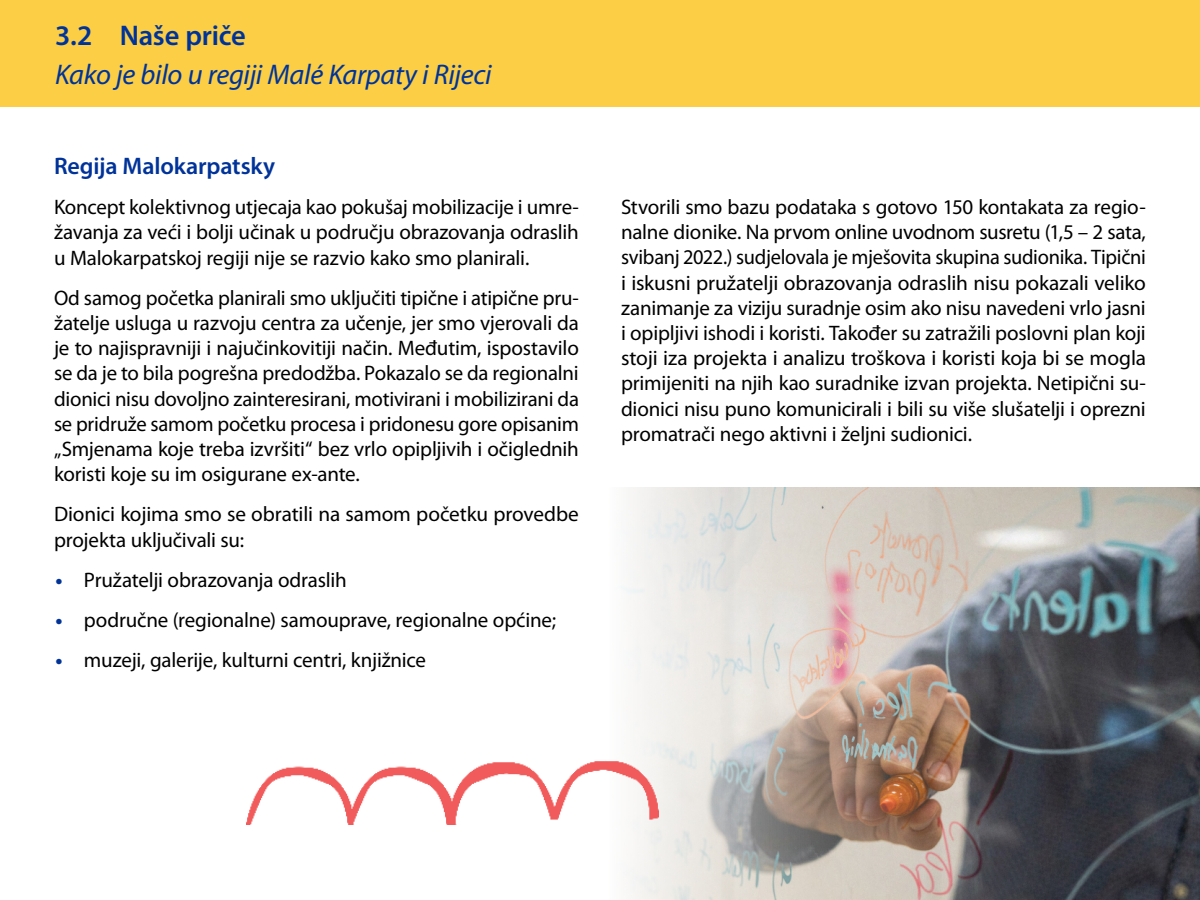
<style>
.page{position:relative;width:1200px;height:900px;background:#fff}
.page>*{position:absolute;margin:0;border:0;box-sizing:border-box;transform-origin:0 0}
.t1{font:italic 28.5px "Myriad Pro";letter-spacing:-.01em;color:#039}
.t2{font:600 28.5px "Myriad Pro";letter-spacing:-.01em;color:#039}
.t3{font:600 24px "Myriad Pro";letter-spacing:-.005em;color:#039}
.t4{font:21px/25.2px "Myriad Pro";letter-spacing:-.01em;color:#000;text-align:justify}
.s1{font-weight:700;color:#039}
</style>
<div class="page">
<div style="left:0;top:0;width:1200px;height:106px;background:#fbce45"></div>
<img style="left:623px;top:488px;width:577px;height:412px">
<img style="left:246px;top:759px;width:412px;height:66px">
<h1 class="t2" style="left:55px;top:17px;width:192px">3.2 Naše priče</h1>
<h1 class="t1" style="left:55px;top:56px;width:438px">Kako je bilo u regiji Malé Karpaty i Rijeci</h1>
<p class="t3" style="left:54px;top:151px;width:223px">Regija Malokarpatsky</p>
<p class="t4" style="left:54px;top:194px;width:526px">Koncept kolektivnog utjecaja kao pokušaj mobilizacije i umre&shy;žavanja za veći i bolji učinak u području obrazovanja odraslih u Malokarpatskoj regiji nije se razvio kako smo planirali.</p>
<p class="t4" style="left:54px;top:285px;width:527px">Od samog početka planirali smo uključiti tipične i atipične pru&shy;žatelje usluga u razvoju centra za učenje, jer smo vjerovali da je to najispravniji i najučinkovitiji način. Međutim, ispostavilo se da je to bila pogrešna predodžba. Pokazalo se da regionalni dionici nisu dovoljno zainteresirani, motivirani i mobilizirani da se pridruže samom početku procesa i pridonesu gore opisanim „Smjenama koje treba izvršiti“ bez vrlo opipljivih i očiglednih koristi koje su im osigurane ex-ante.</p>
<p class="t4" style="left:54px;top:501px;width:526px">Dionici kojima smo se obratili na samom početku provedbe projekta uključivali su:</p>
<p class="t4" style="left:55px;top:567px;width:293px"><span class="s1">•</span> Pružatelji obrazovanja odraslih</p>
<p class="t4" style="left:55px;top:607px;width:502px"><span class="s1">•</span> područne (regionalne) samouprave, regionalne općine;</p>
<p class="t4" style="left:55px;top:647px;width:372px"><span class="s1">•</span> muzeji, galerije, kulturni centri, knjižnice</p>
<p class="t4" style="left:621px;top:194px;width:527px">Stvorili smo bazu podataka s gotovo 150 kontakata za regio&shy;nalne dionike. Na prvom online uvodnom susretu (1,5 – 2 sata, svibanj 2022.) sudjelovala je mješovita skupina sudionika. Tipični i iskusni pružatelji obrazovanja odraslih nisu pokazali veliko zanimanje za viziju suradnje osim ako nisu navedeni vrlo jasni i opipljivi ishodi i koristi. Također su zatražili poslovni plan koji stoji iza projekta i analizu troškova i koristi koja bi se mogla primijeniti na njih kao suradnike izvan projekta. Netipični su&shy;dionici nisu puno komunicirali i bili su više slušatelji i oprezni promatrači nego aktivni i željni sudionici.</p>
</div>
